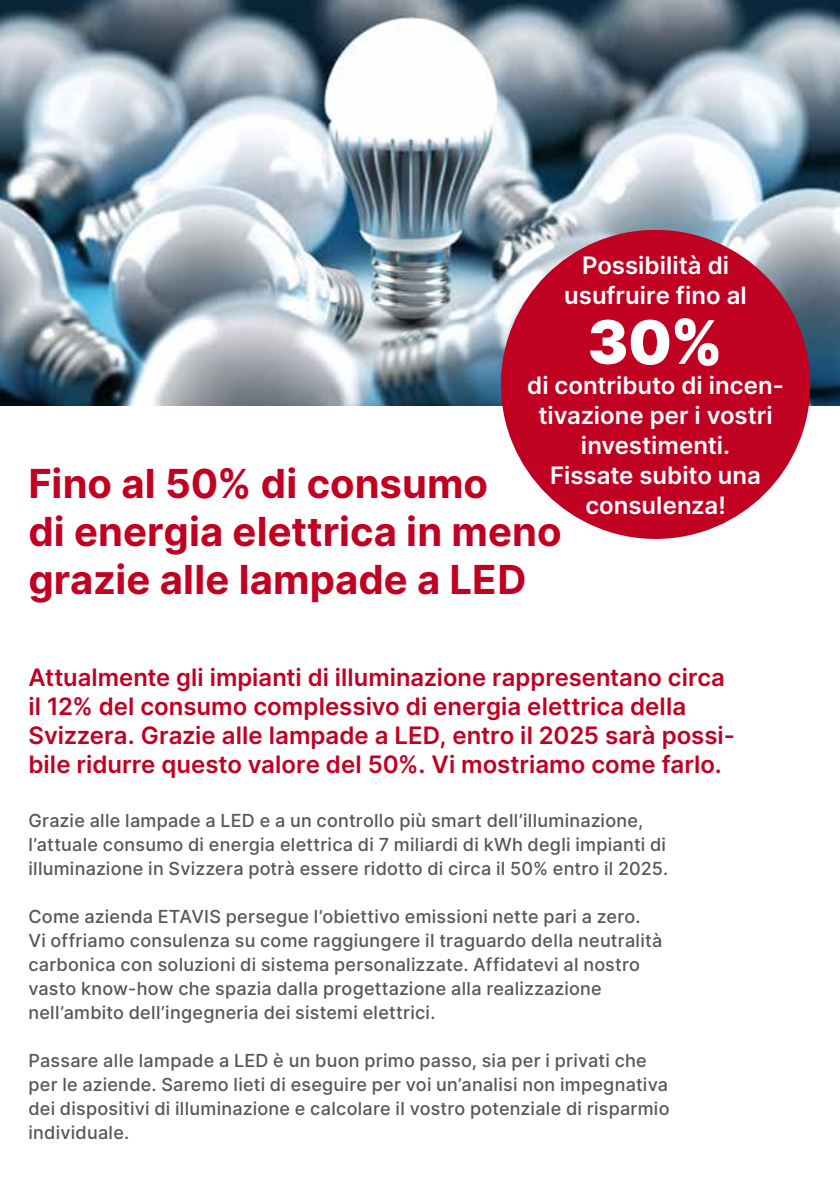
<style>
.page{position:relative;width:840px;height:1191px;background:#fff}
.page>*{position:absolute;margin:0;border:0;box-sizing:border-box;transform-origin:0 0}
.t1{font:900 60px "Inter";color:#fff}
.t2{font:700 40px/48px "Inter";color:#c10122}
.t3{font:600 24px/28.8px "Inter";color:#c10122}
.t4{font:600 24px/30px "Inter";color:#fff;text-align:center}
.t5{font:500 18px/24px "Inter";letter-spacing:.015em;color:#565655}
</style>
<div class="page">
<img style="left:0;top:0;width:839px;height:405px">
<div style="left:500px;top:230px;width:309px;height:309px;background:#c10122;border-radius:50%"></div>
<h3 class="t4" style="left:564px;top:249px;width:184px">Possibilità di usufruire fino al</h3>
<h1 class="t1" style="left:587px;top:296px;width:137px">30%</h1>
<h3 class="t4" style="left:527px;top:369px;width:258px">di contributo di incen&shy;tivazione per i vostri investimenti.<br>Fissate subito una consulenza!</h3>
<h2 class="t2" style="left:28px;top:458px;width:534px">Fino al 50% di consumo<br>di energia elettrica in meno grazie alle lampade a LED</h2>
<p class="t3" style="left:28px;top:662px;width:707px">Attualmente gli impianti di illuminazione rappresentano circa il 12% del consumo complessivo di energia elettrica della Svizzera. Grazie alle lampade a LED, entro il 2025 sarà possi&shy;bile ridurre questo valore del 50%. Vi mostriamo come farlo.</p>
<p class="t5" style="left:28px;top:807px;width:641px">Grazie alle lampade a LED e a un controllo più smart dell’illuminazione, l’attuale consumo di energia elettrica di 7 miliardi di kWh degli impianti di illuminazione in Svizzera potrà essere ridotto di circa il 50% entro il 2025.</p>
<p class="t5" style="left:28px;top:903px;width:635px">Come azienda ETAVIS persegue l’obiettivo emissioni nette pari a zero.<br>Vi offriamo consulenza su come raggiungere il traguardo della neutralità carbonica con soluzioni di sistema personalizzate. Affidatevi al nostro vasto know-how che spazia dalla progettazione alla realizzazione nell’ambito dell’ingegneria dei sistemi elettrici.</p>
<p class="t5" style="left:28px;top:1047px;width:642px">Passare alle lampade a LED è un buon primo passo, sia per i privati che per le aziende. Saremo lieti di eseguire per voi un’analisi non impegnativa dei dispositivi di illuminazione e calcolare il vostro potenziale di risparmio individuale.</p>
</div>
